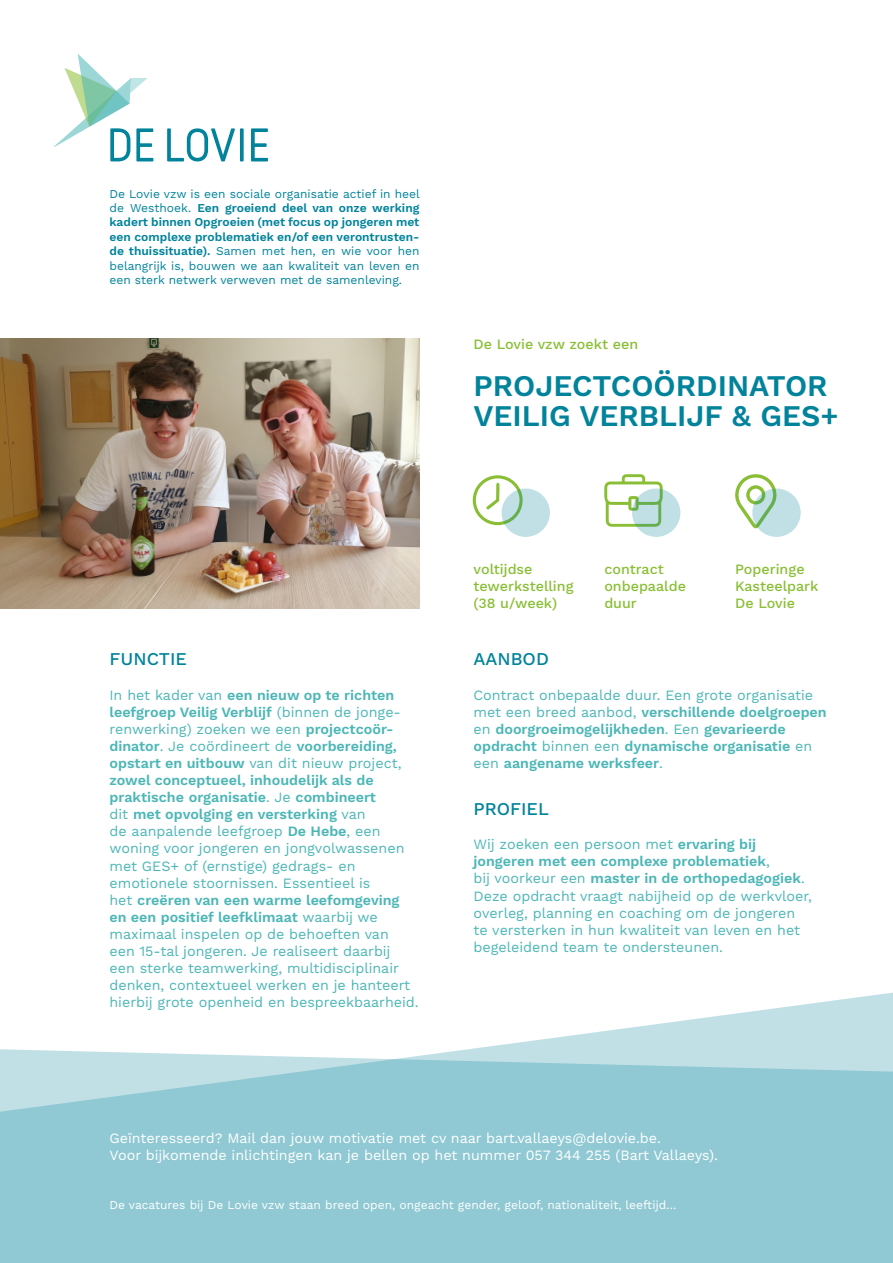
<style>
.page{position:relative;width:893px;height:1263px;background:#fff}
.page>*{position:absolute;margin:0;border:0;box-sizing:border-box;transform-origin:0 0}
.t1{font:600 30px/30px "Work Sans";color:#00839b}
.t2{font:500 18px "Work Sans";color:#00839b}
.t3{font:600 14.25px/17.1px "Work Sans";color:#4cb6b6}
.t4{font:14.25px/17.1px "Work Sans";color:#4cb6b6}
.t5{font:14.25px "Work Sans";color:#fff}
.t6{font:500 14.25px/17.1px "Work Sans";color:#89be35}
.t7{font:12px/14.4px "Work Sans";color:#00839b;text-align:justify}
.t8{font:12px "Work Sans";color:#fff}
.s1{font-weight:600}
.s2{font-weight:400}
</style>
<div class="page">
<svg style="left:0;top:992px;width:893px;height:271px;fill:#90c9d3"></svg>
<svg style="left:167px;top:128px;width:68px;height:33px"></svg>
<svg style="left:240px;top:128px;width:4px;height:33px"></svg>
<svg style="left:251px;top:128px;width:17px;height:33px"></svg>
<svg style="left:54px;top:54px;width:99px;height:107px"></svg>
<svg style="left:735px;top:474px;width:41px;height:55px"></svg>
<svg style="left:473px;top:475px;width:47px;height:50px"></svg>
<svg style="left:604px;top:474px;width:59px;height:53px"></svg>
<svg style="left:502px;top:488px;width:48px;height:49px;background:#badddb"></svg>
<svg style="left:632px;top:488px;width:48px;height:49px;background:#b3d9cf"></svg>
<svg style="left:752px;top:488px;width:49px;height:49px;background:#b7dbd5"></svg>
<img style="left:0;top:338px;width:419px;height:270px">
<p class="t7" style="left:110px;top:187px;width:312px">De Lovie vzw is een sociale organisatie actief in heel de Westhoek. <span class="s1">Een groeiend deel van onze werking kadert binnen Opgroeien (met focus op jongeren met een complexe problematiek en/of een verontrusten&shy;de thuissituatie).</span> Samen met hen, en wie voor hen belangrijk is, bouwen we aan kwaliteit van leven en een sterk netwerk verweven met de samenleving.</p>
<p class="t6" style="left:473px;top:336px;width:166px">De Lovie vzw zoekt een</p>
<p class="t1" style="left:473px;top:372px;width:367px">PROJECTCOÖRDINATOR<br>VEILIG VERBLIJF &amp; GES+</p>
<p class="t2" style="left:110px;top:649px;width:79px">FUNCTIE</p>
<p class="t3" style="left:110px;top:687px;width:293px"><span class="s2">In het kader van</span> een nieuw op te richten leefgroep Veilig Verblijf <span class="s2">(binnen de jonge&shy;renwerking) zoeken we een</span> projectcoör&shy;dinator<span class="s2">. Je coördineert de</span> voorbereiding, opstart en uitbouw <span class="s2">van dit nieuw project, </span>zowel conceptueel, inhoudelijk als de</p>
<p class="t3" style="left:110px;top:789px;width:268px">praktische organisatie<span class="s2">. Je</span> combineert</p>
<p class="t3" style="left:110px;top:806px;width:258px"><span class="s2">dit</span> met opvolging en versterking <span class="s2">van</span></p>
<p class="t4" style="left:110px;top:823px;width:273px">de aanpalende leefgroep <span class="s1">De Hebe</span>, een</p>
<p class="t4" style="left:110px;top:841px;width:296px">woning voor jongeren en jongvolwassenen met GES+ of (ernstige) gedrags- en</p>
<p class="t4" style="left:110px;top:875px;width:262px">emotionele stoornissen. Essentieel is</p>
<p class="t3" style="left:110px;top:892px;width:292px"><span class="s2">het</span> creëren van een warme leefomgeving</p>
<p class="t3" style="left:110px;top:909px;width:270px">en een positief leefklimaat <span class="s2">waarbij we</span></p>
<p class="t4" style="left:110px;top:926px;width:311px">maximaal inspelen op de behoeften van<br>een 15-tal jongeren. Je realiseert daarbij een sterke teamwerking, multidisciplinair denken, contextueel werken en je hanteert hierbij grote openheid en bespreekbaarheid.</p>
<p class="t6" style="left:473px;top:561px;width:60px">voltijdse</p>
<p class="t6" style="left:473px;top:578px;width:102px">tewerkstelling (38 u/week)</p>
<p class="t6" style="left:604px;top:561px;width:61px">contract</p>
<p class="t6" style="left:604px;top:578px;width:83px">onbepaalde duur</p>
<p class="t6" style="left:735px;top:561px;width:71px">Poperinge</p>
<p class="t6" style="left:735px;top:578px;width:85px">Kasteelpark</p>
<p class="t6" style="left:735px;top:595px;width:61px">De Lovie</p>
<p class="t2" style="left:473px;top:649px;width:77px">AANBOD</p>
<p class="t3" style="left:473px;top:687px;width:355px"><span class="s2">Contract onbepaalde duur. Een grote organisatie met een breed aanbod,</span> verschillende doelgroepen <span class="s2">en</span> doorgroeimogelijkheden<span class="s2">. Een</span> gevarieerde opdracht <span class="s2">binnen een</span> dynamische organisatie <span class="s2">en een</span> aangename werksfeer<span class="s2">.</span></p>
<p class="t2" style="left:473px;top:798px;width:77px">PROFIEL</p>
<p class="t4" style="left:473px;top:836px;width:284px">Wij zoeken een persoon met <span class="s1">ervaring bij</span></p>
<p class="t3" style="left:473px;top:854px;width:298px">jongeren met een complexe problematiek<span class="s2">,</span></p>
<p class="t4" style="left:473px;top:871px;width:340px">bij voorkeur een <span class="s1">master in de orthopedagogiek</span>.<br>Deze opdracht vraagt nabijheid op de werkvloer, overleg, planning en coaching om de jongeren</p>
<p class="t4" style="left:473px;top:922px;width:328px">te versterken in hun kwaliteit van leven en het</p>
<p class="t4" style="left:473px;top:939px;width:251px">begeleidend team te ondersteunen.</p>
<p class="t5" style="left:110px;top:1130px;width:553px">Geïnteresseerd? Mail dan jouw motivatie met cv naar bart.vallaeys@delovie.be.</p>
<p class="t5" style="left:110px;top:1147px;width:610px">Voor bijkomende inlichtingen kan je bellen op het nummer 057 344 255 (Bart Vallaeys).</p>
<p class="t8" style="left:110px;top:1198px;width:569px">De vacatures bij De Lovie vzw staan breed open, ongeacht gender, geloof, nationaliteit, leeftijd…</p>
</div>
